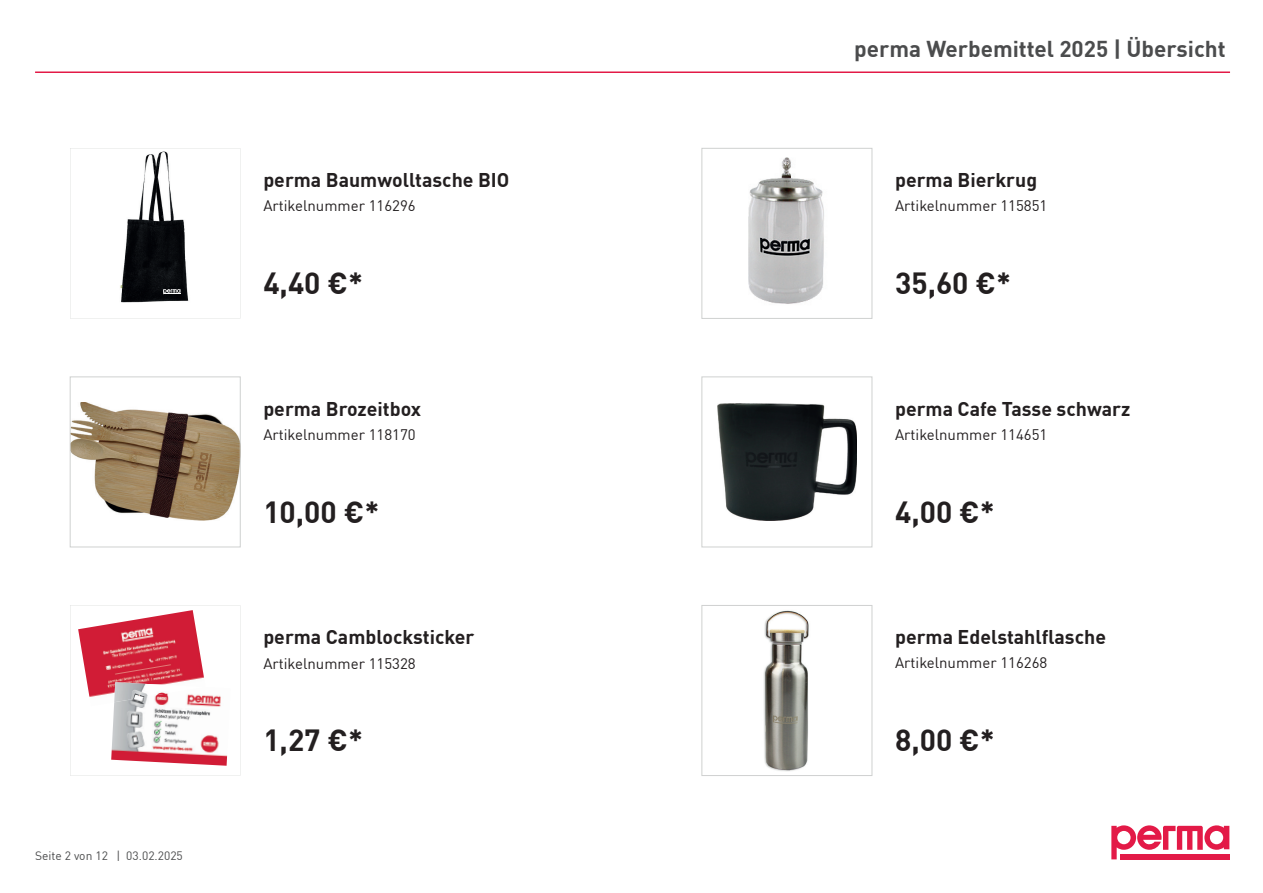
<style>
.page{position:relative;width:1263px;height:893px;background:#fff}
.page>*{position:absolute;margin:0;border:0;box-sizing:border-box;transform-origin:0 0}
.t1{font:700 30px "DIN Pro";color:#231f20}
.t2{font:700 22.5px "DIN Pro";color:#4b4c4d}
.t3{font:700 19.5px "DIN Pro";color:#231f20}
.t4{font:15px "DIN Pro";color:#231f20}
.t5{font:12px "DIN Pro";color:#4b4c4d}
</style>
<div class="page">
<img style="left:748px;top:157px;width:76px;height:147px">
<div style="left:702px;top:148px;width:170px;height:171px;border:1px solid #cfd1d0"></div>
<img style="left:717px;top:404px;width:139px;height:116px">
<div style="left:702px;top:377px;width:170px;height:170px;border:1px solid #cfd1d0"></div>
<svg style="left:70px;top:605px;width:170px;height:171px"></svg>
<img style="left:111px;top:687px;width:120px;height:79px">
<img style="left:114px;top:682px;width:91px;height:20px">
<img style="left:763px;top:610px;width:46px;height:162px">
<div style="left:702px;top:605px;width:170px;height:171px;border:1px solid #cfd1d0"></div>
<img style="left:72px;top:402px;width:166px;height:119px">
<div style="left:70px;top:377px;width:170px;height:170px;border:1px solid #cfd1d0"></div>
<svg style="left:70px;top:148px;width:170px;height:171px"></svg>
<svg style="left:1111px;top:825px;width:118px;height:34px"></svg>
<hr style="left:35px;top:71px;width:1195px;height:2px;background:#e31a47">
<p class="t5" style="left:35px;top:846px;width:149px">Seite 2 von 12 | 03.02.2025</p>
<h3 class="t3" style="left:263px;top:165px;width:248px">perma Baumwolltasche BIO</h3>
<p class="t4" style="left:263px;top:194px;width:154px">Artikelnummer 116296</p>
<h1 class="t1" style="left:263px;top:260px;width:101px">4,40 €*</h1>
<h3 class="t3" style="left:263px;top:394px;width:159px">perma Brozeitbox</h3>
<p class="t4" style="left:263px;top:423px;width:154px">Artikelnummer 118170</p>
<h1 class="t1" style="left:263px;top:489px;width:118px">10,00 €*</h1>
<h3 class="t3" style="left:263px;top:622px;width:212px">perma Camblocksticker</h3>
<p class="t4" style="left:263px;top:652px;width:154px">Artikelnummer 115328</p>
<h1 class="t1" style="left:263px;top:717px;width:101px">1,27 €*</h1>
<h2 class="t2" style="left:854px;top:31px;width:373px">perma Werbemittel 2025 | Übersicht</h2>
<h3 class="t3" style="left:895px;top:165px;width:144px">perma Bierkrug</h3>
<p class="t4" style="left:895px;top:194px;width:154px">Artikelnummer 115851</p>
<h1 class="t1" style="left:895px;top:260px;width:118px">35,60 €*</h1>
<h3 class="t3" style="left:895px;top:394px;width:237px">perma Cafe Tasse schwarz</h3>
<p class="t4" style="left:895px;top:423px;width:154px">Artikelnummer 114651</p>
<h1 class="t1" style="left:895px;top:489px;width:101px">4,00 €*</h1>
<h3 class="t3" style="left:895px;top:622px;width:212px">perma Edelstahlflasche</h3>
<p class="t4" style="left:895px;top:652px;width:154px">Artikelnummer 116268</p>
<h1 class="t1" style="left:895px;top:717px;width:101px">8,00 €*</h1>
</div>
